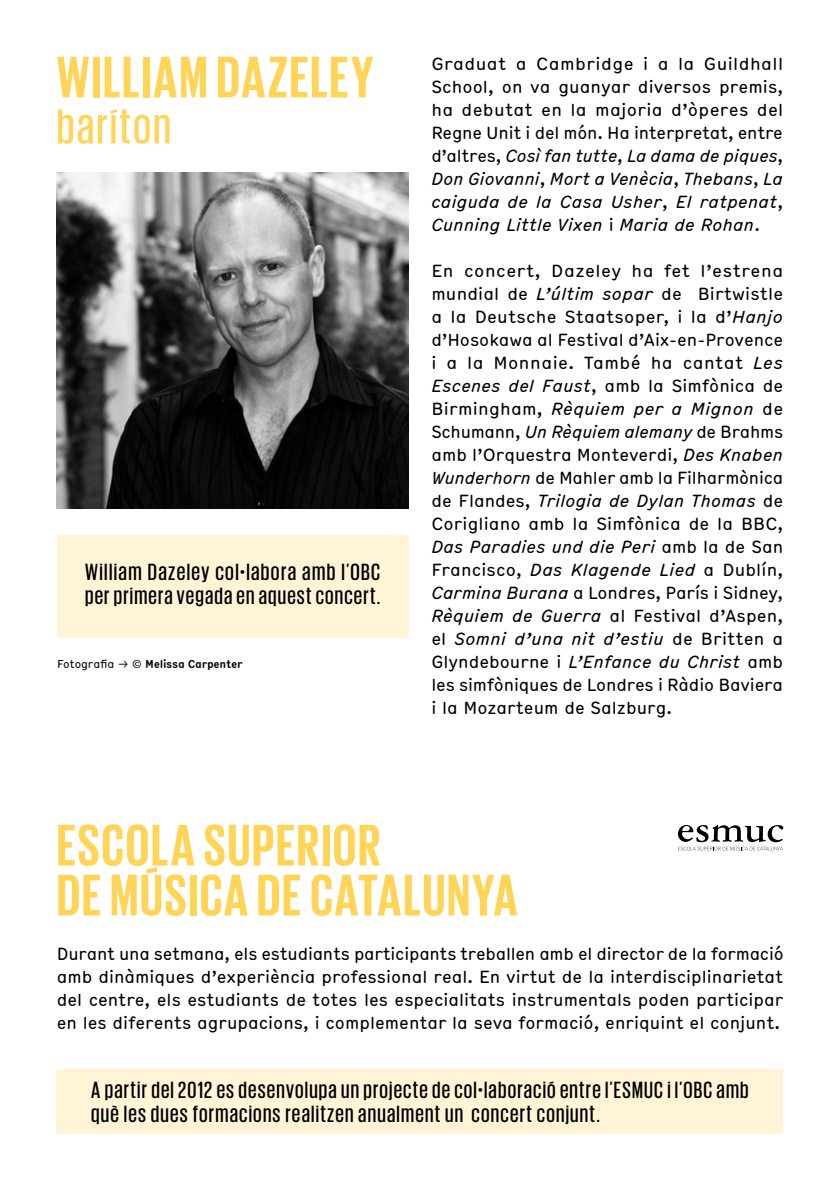
<style>
.page{position:relative;width:840px;height:1191px;background:#fff}
.page>*{position:absolute;margin:0;border:0;box-sizing:border-box;transform-origin:0 0}
.t1{font:700 60px/50px "Giorgio Sans";letter-spacing:.03em;color:#ffd457}
.t2{font:500 50px "Giorgio Sans";letter-spacing:.05em;color:#ffd457}
.t3{font:500 24px/24px "Giorgio Sans";letter-spacing:.05em;color:#000}
.t4{font:condensed 17px/23px "Hermes";color:#000;text-align:justify}
.t5{font:700 condensed 11px "Hermes";letter-spacing:-.03em;color:#000}
.s1{font-weight:400}
.s2{font-style:italic}
</style>
<div class="page">
<img style="left:57px;top:173px;width:351px;height:336px">
<div style="left:57px;top:535px;width:351px;height:102px;background:#fff4d5"></div>
<div style="left:57px;top:1069px;width:725px;height:65px;background:#fff4d5"></div>
<svg style="left:678px;top:824px;width:104px;height:26px"></svg>
<h1 class="t1" style="left:57px;top:50px;width:318px">WILLIAM DAZELEY</h1>
<h2 class="t2" style="left:57px;top:102px;width:115px">baríton</h2>
<h3 class="t3" style="left:85px;top:559px;width:296px">William Dazeley col•labora amb l’OBC per primera vegada en aquest concert.</h3>
<p class="t5" style="left:57px;top:656px;width:187px"><span class="s1">Fotografia → ©</span> M elissa Carpenter</p>
<p class="t4" style="left:431px;top:51px;width:353px">Graduat a Cambridge i a la Guildhall School, on va guanyar diversos premis, ha debutat en la majoria d’òperes del Regne Unit i del món. Ha interpretat, entre d’altres, <span class="s2">Così fan tutte</span>, <span class="s2">La dama de piques</span>, <span class="s2">Don Giovanni</span>, <span class="s2">Mort a Venècia</span>, <span class="s2">Thebans</span>, <span class="s2">La caiguda de la Casa Usher</span>, <span class="s2">El ratpenat</span>, <span class="s2">Cunning Little Vixen</span> i <span class="s2">Maria de Rohan</span>.</p>
<p class="t4" style="left:431px;top:258px;width:353px">En concert, Dazeley ha fet l’estrena mundial de <span class="s2">L’últim sopar</span> de Birtwistle a la Deutsche Staatsoper, i la d’<span class="s2">Hanjo </span>d’Hosokawa al Festival d’Aix-en-Provence i a la Monnaie. També ha cantat <span class="s2">Les Escenes del Faust</span>, amb la Simfònica de Birmingham, <span class="s2">Rèquiem per a Mignon</span> de Schumann, <span class="s2">Un Rèquiem alemany</span> de Brahms amb l’Orquestra Monteverdi, <span class="s2">Des Knaben Wunderhorn</span> de Mahler amb la Filharmònica de Flandes, <span class="s2">Trilogia de Dylan Thomas</span> de Corigliano amb la Simfònica de la BBC, <span class="s2">Das Paradies und die Peri</span> amb la de San Francisco, <span class="s2">Das Klagende Lied</span> a Dublín, <span class="s2">Carmina Burana</span> a Londres, París i Sidney, <span class="s2">Rèquiem de Guerra</span> al Festival d’Aspen, el <span class="s2">Somni d’una nit d’estiu</span> de Britten a Glyndebourne i <span class="s2">L’Enfance du Christ</span> amb les simfòniques de Londres i Ràdio Baviera i la Mozarteum de Salzburg.</p>
<h1 class="t1" style="left:57px;top:818px;width:461px">ESCOLASUPERIOR<br>DE MÚSICADE CATALUNYA</h1>
<p class="t4" style="left:57px;top:941px;width:728px">Durant una setmana, els estudiants participants treballen amb el director de la formació amb dinàmiques d’experiència professional real. En virtut de la interdisciplinarietat del centre, els estudiants de totes les especialitats instrumentals poden participar en les diferents agrupacions, i complementar la seva formació, enriquint el conjunt.</p>
<h3 class="t3" style="left:91px;top:1077px;width:658px">A partir del 2012 es desenvolupa un projecte de col•laboració entre l’ESMUC i l’OBC amb què les dues formacions realitzen anualment un concert conjunt.</h3>
</div>
